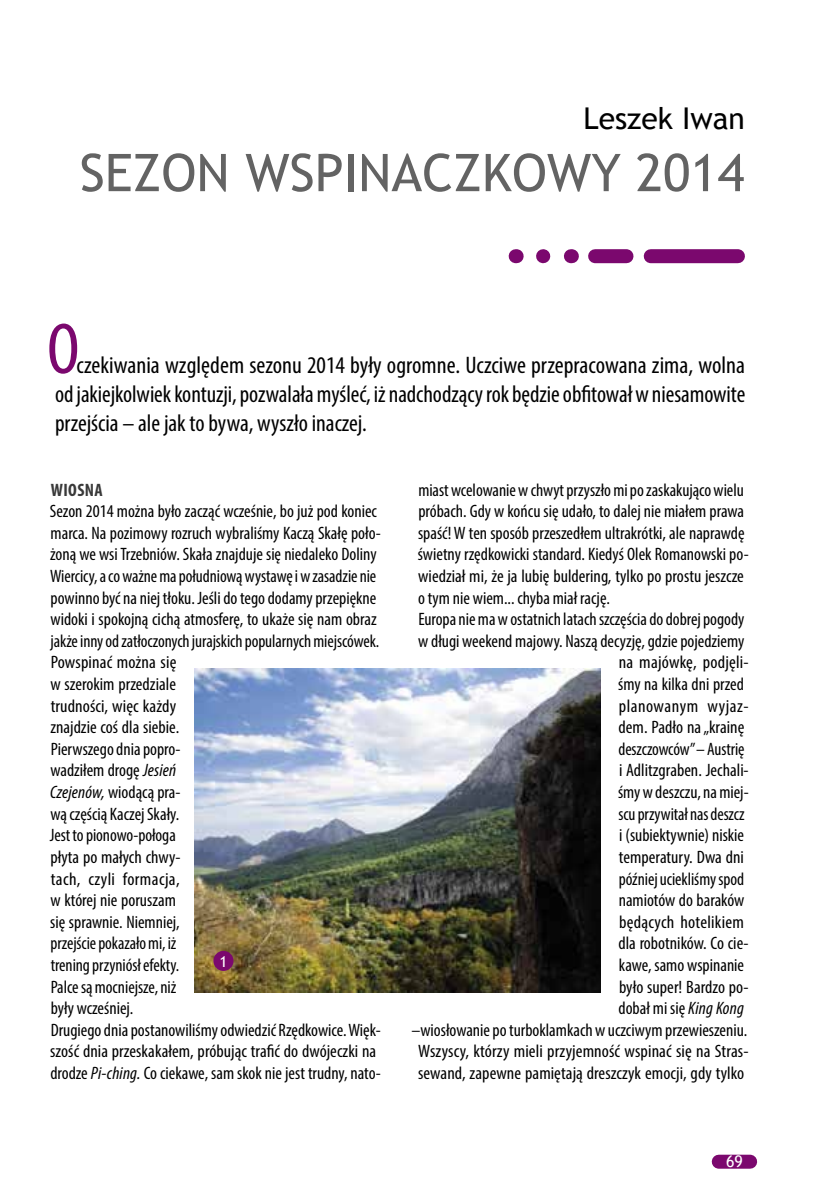
<style>
.page{position:relative;width:840px;height:1191px;background:#fff}
.page>*{position:absolute;margin:0;border:0;box-sizing:border-box;transform-origin:0 0}
.t1{font:condensed 72.6px "Myriad Pro";color:#7b086e}
.t2{font:52px "Trebuchet MS";color:#636363}
.t3{font:30px "Trebuchet MS";color:#000}
.t4{font:condensed 24px/28.8px "Myriad Pro";color:#000;text-align:justify}
.t5{font:condensed 18px/21.6px "Myriad Pro";color:#000}
.t6{font:condensed 18px "Myriad Pro";letter-spacing:.03em;color:#000}
.t7{font:700 condensed 18px "Myriad Pro";letter-spacing:.02em;color:#393939}
.t8{font:16px "Trebuchet MS";color:#fff}
.t9{font:15.4px "Trebuchet MS";color:#fff}
.s1{font-style:italic}
</style>
<div class="page">
<img style="left:194px;top:668px;width:406px;height:324px">
<div style="left:213px;top:951px;width:20px;height:20px;background:#7b086e;border-radius:50%"></div>
<div style="left:718px;top:1154px;width:31px;height:14px;background:#7b086e"></div>
<div style="left:650px;top:249px;width:87px;height:14px;background:#7b086e"></div>
<svg style="left:536px;top:249px;width:7px;height:14px"></svg>
<svg style="left:570px;top:249px;width:1px;height:14px"></svg>
<svg style="left:515px;top:249px;width:1px;height:14px"></svg>
<div style="left:594px;top:249px;width:32px;height:14px;background:#7b086e"></div>
<h3 class="t3" style="left:583px;top:100px;width:163px">Leszek Iwan</h3>
<h2 class="t2" style="left:80px;top:142px;width:666px">SEZON WSPINACZKOWY 2014</h2>
<h1 class="t1" style="left:47px;top:305px;width:34px">O</h1>
<h3 class="t4" style="left:55px;top:350px;width:691px;text-indent:22px">czekiwania względem sezonu 2014 były ogromne. Uczciwe przepracowana zima, wolna od jakiejkolwiek kontuzji, pozwalała myśleć, iż nadchodzący rok będzie obfitował w niesamowite przejścia – ale jak to bywa, wyszło inaczej.</h3>
<p class="t7" style="left:51px;top:478px;width:53px">WIOSNA</p>
<p class="t5" style="left:50px;top:500px;width:332px">Sezon 2014 można było zacząć wcześnie, bo już pod koniec marca. Na pozimowy rozruch wybraliśmy Kaczą Skałę poło&shy;żoną we wsi Trzebniów. Skała znajduje się niedaleko Doliny Wiercicy, a co ważne ma południową wystawę i w zasadzie nie powinno być na niej tłoku. Jeśli do tego dodamy przepiękne widoki i spokojną cichą atmosferę, to ukaże się nam obraz jakże inny od zatłoczonych jurajskich popularnych miejscówek.<br>Powspinać można się<br>w szerokim przedziale<br>trudności, więc każdy<br>znajdzie coś dla siebie.<br>Pierwszego dnia popro-<br>wadziłem drogę <span class="s1">Jesień<br>Czejenów,</span> wiodącą pra-<br>wą częścią Kaczej Skały.<br>Jest to pionowo-połoga<br>płyta po małych chwy-<br>tach, czyli formacja,<br>w której nie poruszam<br>się sprawnie. Niemniej,<br>przejście pokazało mi, iż<br>trening przyniósł efekty.<br>Palce są mocniejsze, niż<br>były wcześniej.<br>Drugiego dnia postanowiliśmy odwiedzić Rzędkowice. Więk&shy;szość dnia przeskakałem, próbując trafić do dwójeczki na drodze <span class="s1">Pi-ching.</span> Co ciekawe, sam skok nie jest trudny, nato-</p>
<p class="t9" style="left:219px;top:952px;width:10px">1</p>
<p class="t5" style="left:418px;top:478px;width:327px">miast wcelowanie w chwyt przyszło mi po zaskakująco wielu</p>
<p class="t5" style="left:418px;top:500px;width:327px">próbach. Gdy w końcu się udało, to dalej nie miałem prawa</p>
<p class="t5" style="left:418px;top:522px;width:328px">spaść! W ten sposób przeszedłem ultrakrótki, ale naprawdę</p>
<p class="t5" style="left:417px;top:543px;width:332px">świetny rzędkowicki standard. Kiedyś Olek Romanowski po-</p>
<p class="t5" style="left:418px;top:565px;width:327px">wiedział mi, że ja lubię buldering, tylko po prostu jeszcze</p>
<p class="t5" style="left:418px;top:586px;width:193px">o tym nie wiem... chyba miał rację.</p>
<p class="t5" style="left:418px;top:608px;width:327px">Europa nie ma w ostatnich latach szczęścia do dobrej pogody</p>
<p class="t5" style="left:418px;top:630px;width:327px">w długi weekend majowy. Naszą decyzję, gdzie pojedziemy</p>
<p class="t5" style="left:618px;top:651px;width:131px">na majówkę, podjęli-</p>
<p class="t5" style="left:617px;top:673px;width:127px">śmy na kilka dni przed</p>
<p class="t6" style="left:618px;top:695px;width:131px">planowanym wyjaz-</p>
<p class="t5" style="left:618px;top:716px;width:127px">dem. Padło na „krainę</p>
<p class="t5" style="left:618px;top:738px;width:127px">deszczowców” – Austrię</p>
<p class="t5" style="left:618px;top:759px;width:131px">i Adlitzgraben. Jechali-</p>
<p class="t5" style="left:617px;top:781px;width:132px">śmy w deszczu, na miej-</p>
<p class="t5" style="left:618px;top:802px;width:127px">scu przywitał nas deszcz</p>
<p class="t5" style="left:618px;top:824px;width:126px">i (subiektywnie) niskie</p>
<p class="t5" style="left:618px;top:846px;width:126px">temperatury. Dwa dni</p>
<p class="t5" style="left:618px;top:867px;width:127px">później uciekliśmy spod</p>
<p class="t5" style="left:618px;top:889px;width:127px">namiotów do baraków</p>
<p class="t5" style="left:618px;top:910px;width:126px">będących hotelikiem</p>
<p class="t5" style="left:618px;top:932px;width:132px">dla robotników. Co cie-</p>
<p class="t5" style="left:618px;top:954px;width:127px">kawe, samo wspinanie</p>
<p class="t5" style="left:618px;top:975px;width:131px">było super! Bardzo po-</p>
<p class="t5" style="left:618px;top:997px;width:127px">dobał mi się <span class="s1">King Kong</span></p>
<p class="t5" style="left:411px;top:1018px;width:337px">–wiosłowanie po turboklamkach w uczciwym przewieszeniu.</p>
<p class="t5" style="left:418px;top:1040px;width:332px">Wszyscy, którzy mieli przyjemność wspinać się na Stras-</p>
<p class="t5" style="left:418px;top:1062px;width:327px">sewand, zapewne pamiętają dreszczyk emocji, gdy tylko</p>
<p class="t8" style="left:725px;top:1151px;width:18px">69</p>
</div>
